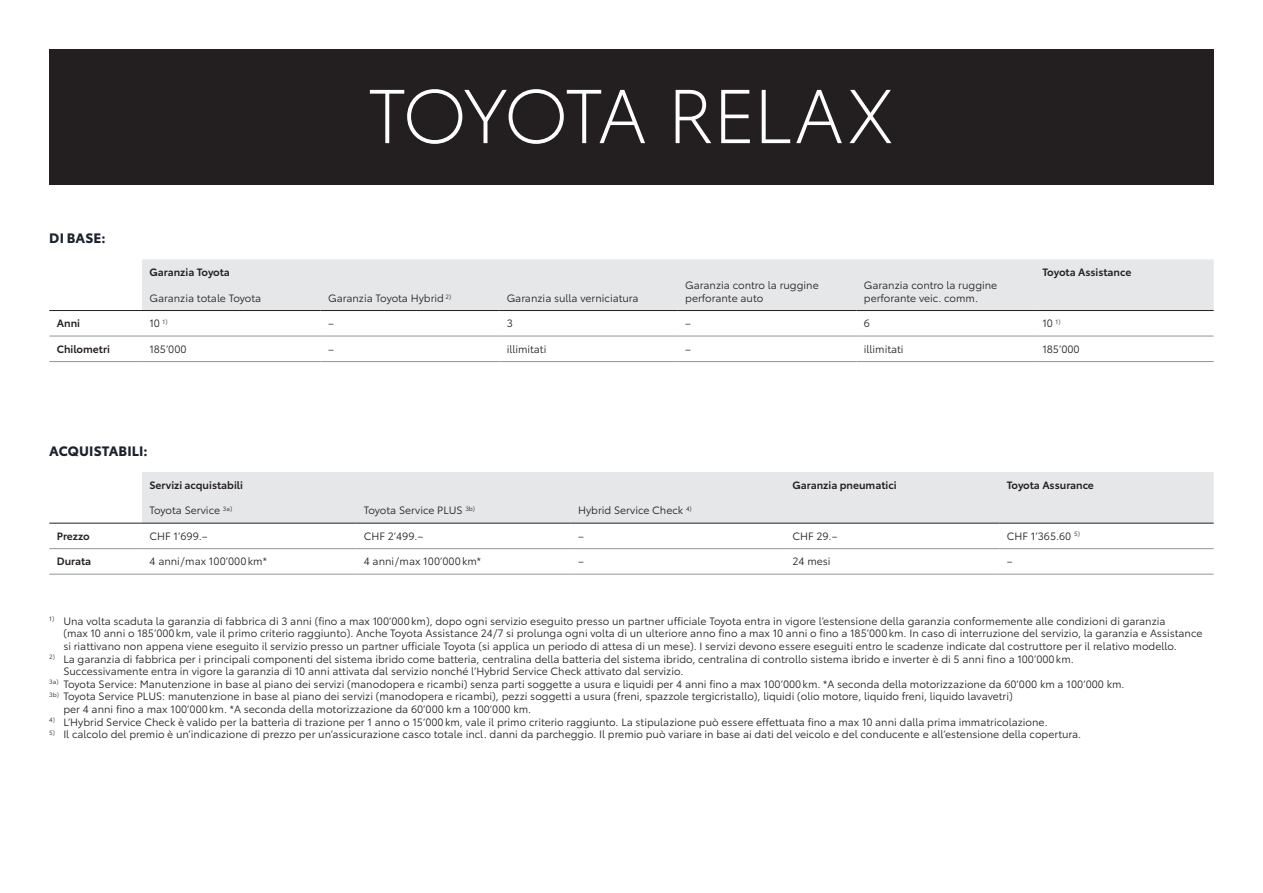
<style>
.page{position:relative;width:1263px;height:893px;background:#fff}
.page>*{position:absolute;margin:0;border:0;box-sizing:border-box;transform-origin:0 0}
.t1{font:300 75px "Toyota Type";letter-spacing:-.055em;color:#fff}
.t2{font:700 13.5px "Toyota Type";letter-spacing:.01em;color:#1c232e}
.t3{font:10.5px/12.6px "Toyota Type";color:#231f20}
.t4{font:600 10.5px "Toyota Type";color:#231f20}
</style>
<div class="page">
<div style="left:49px;top:49px;width:1165px;height:135px;background:#231f20"></div>
<div style="left:142px;top:259px;width:1072px;height:51px;background:#e6e7e9"></div>
<hr style="left:49px;top:310px;width:93px;height:1px;background:#231f20">
<hr style="left:49px;top:336px;width:93px;height:1px;background:#939598">
<hr style="left:142px;top:336px;width:179px;height:1px;background:#939598">
<hr style="left:321px;top:336px;width:178px;height:1px;background:#939598">
<hr style="left:499px;top:336px;width:179px;height:1px;background:#939598">
<hr style="left:678px;top:336px;width:178px;height:1px;background:#939598">
<hr style="left:856px;top:336px;width:179px;height:1px;background:#939598">
<hr style="left:1035px;top:336px;width:179px;height:1px;background:#939598">
<hr style="left:49px;top:361px;width:93px;height:1px;background:#939598">
<hr style="left:142px;top:361px;width:179px;height:1px;background:#939598">
<hr style="left:321px;top:361px;width:178px;height:1px;background:#939598">
<hr style="left:499px;top:361px;width:179px;height:1px;background:#939598">
<hr style="left:678px;top:361px;width:178px;height:1px;background:#939598">
<hr style="left:856px;top:361px;width:179px;height:1px;background:#939598">
<hr style="left:1035px;top:361px;width:179px;height:1px;background:#939598">
<hr style="left:142px;top:310px;width:179px;height:1px;background:#231f20">
<hr style="left:321px;top:310px;width:178px;height:1px;background:#231f20">
<hr style="left:499px;top:310px;width:179px;height:1px;background:#231f20">
<hr style="left:678px;top:310px;width:178px;height:1px;background:#231f20">
<hr style="left:856px;top:310px;width:179px;height:1px;background:#231f20">
<hr style="left:1035px;top:310px;width:179px;height:1px;background:#231f20">
<div style="left:142px;top:472px;width:1072px;height:51px;background:#e6e7e9"></div>
<hr style="left:49px;top:548px;width:93px;height:1px;background:#939598">
<hr style="left:142px;top:548px;width:214px;height:1px;background:#939598">
<hr style="left:356px;top:548px;width:215px;height:1px;background:#939598">
<hr style="left:571px;top:548px;width:214px;height:1px;background:#939598">
<hr style="left:785px;top:548px;width:214px;height:1px;background:#939598">
<hr style="left:999px;top:548px;width:215px;height:1px;background:#939598">
<hr style="left:49px;top:574px;width:93px;height:1px;background:#939598">
<hr style="left:142px;top:574px;width:214px;height:1px;background:#939598">
<hr style="left:356px;top:574px;width:215px;height:1px;background:#939598">
<hr style="left:571px;top:574px;width:214px;height:1px;background:#939598">
<hr style="left:785px;top:574px;width:214px;height:1px;background:#939598">
<hr style="left:999px;top:574px;width:215px;height:1px;background:#939598">
<hr style="left:49px;top:523px;width:93px;height:1px;background:#231f20">
<hr style="left:142px;top:523px;width:214px;height:1px;background:#231f20">
<hr style="left:356px;top:523px;width:215px;height:1px;background:#231f20">
<hr style="left:571px;top:523px;width:214px;height:1px;background:#231f20">
<hr style="left:785px;top:523px;width:214px;height:1px;background:#231f20">
<hr style="left:999px;top:523px;width:215px;height:1px;background:#231f20">
<p class="t2" style="left:49px;top:228px;width:58px">DI BASE:</p>
<p class="t4" style="left:149px;top:264px;width:82px">Garanzia Toyota</p>
<h1 class="t1" style="left:368px;top:62px;width:529px">TOYOTA RELAX</h1>
<p class="t3" style="left:149px;top:291px;width:113px">Garanzia totale Toyota</p>
<p class="t3" style="left:328px;top:291px;width:125px">Garanzia Toyota Hybrid <sup>2)</sup></p>
<p class="t3" style="left:507px;top:291px;width:133px">Garanzia sulla verniciatura</p>
<p class="t3" style="left:685px;top:279px;width:135px">Garanzia contro la ruggine perforante auto</p>
<p class="t3" style="left:864px;top:279px;width:135px">Garanzia contro la ruggine perforante veic. comm.</p>
<p class="t4" style="left:1042px;top:264px;width:90px">Toyota Assistance</p>
<p class="t4" style="left:57px;top:315px;width:25px">Anni</p>
<p class="t3" style="left:149px;top:316px;width:20px">10 <sup>1)</sup></p>
<p class="t3" style="left:328px;top:316px;width:7px">–</p>
<p class="t3" style="left:507px;top:316px;width:8px">3</p>
<p class="t3" style="left:685px;top:316px;width:7px">–</p>
<p class="t3" style="left:864px;top:316px;width:8px">6</p>
<p class="t3" style="left:1042px;top:316px;width:20px">10 <sup>1)</sup></p>
<p class="t4" style="left:57px;top:341px;width:55px">Chilometri</p>
<p class="t3" style="left:149px;top:342px;width:39px">185’000</p>
<p class="t3" style="left:328px;top:342px;width:7px">–</p>
<p class="t3" style="left:507px;top:342px;width:41px">illimitati</p>
<p class="t3" style="left:685px;top:342px;width:7px">–</p>
<p class="t3" style="left:864px;top:342px;width:41px">illimitati</p>
<p class="t3" style="left:1042px;top:342px;width:39px">185’000</p>
<p class="t2" style="left:49px;top:440px;width:100px">ACQUISTABILI:</p>
<p class="t4" style="left:149px;top:477px;width:95px">Servizi acquistabili</p>
<p class="t4" style="left:792px;top:477px;width:106px">Garanzia pneumatici</p>
<p class="t4" style="left:1007px;top:477px;width:89px">Toyota Assurance</p>
<p class="t3" style="left:149px;top:503px;width:84px">Toyota Service <sup>3a)</sup></p>
<p class="t3" style="left:364px;top:503px;width:113px">Toyota Service PLUS <sup>3b)</sup></p>
<p class="t3" style="left:578px;top:503px;width:115px">Hybrid Service Check <sup>4)</sup></p>
<p class="t4" style="left:57px;top:528px;width:35px">Prezzo</p>
<p class="t3" style="left:149px;top:529px;width:60px">CHF 1’699.–</p>
<p class="t3" style="left:364px;top:529px;width:61px">CHF 2’499.–</p>
<p class="t3" style="left:578px;top:529px;width:7px">–</p>
<p class="t3" style="left:792px;top:529px;width:47px">CHF 29.–</p>
<p class="t3" style="left:1007px;top:529px;width:75px">CHF 1’365.60 <sup>5)</sup></p>
<p class="t4" style="left:57px;top:553px;width:36px">Durata</p>
<p class="t3" style="left:149px;top:554px;width:119px">4 anni / max 100’000 km*</p>
<p class="t3" style="left:364px;top:554px;width:119px">4 anni / max 100’000 km*</p>
<p class="t3" style="left:578px;top:554px;width:7px">–</p>
<p class="t3" style="left:792px;top:554px;width:40px">24 mesi</p>
<p class="t3" style="left:1007px;top:554px;width:7px">–</p>
<p class="t3" style="left:63px;top:614px;width:1140px;text-indent:-14px"><sup>1)</sup> Una volta scaduta la garanzia di fabbrica di 3 anni (fino a max 100’000 km), dopo ogni servizio eseguito presso un partner ufficiale Toyota entra in vigore l’estensione della garanzia conformemente alle condizioni di garanzia<br>(max 10 anni o 185’000 km, vale il primo criterio raggiunto). Anche Toyota Assistance 24/7 si prolunga ogni volta di un ulteriore anno fino a max 10 anni o fino a 185’000 km. In caso di interruzione del servizio, la garanzia e Assistance si riattivano non appena viene eseguito il servizio presso un partner ufficiale Toyota (si applica un periodo di attesa di un mese). I servizi devono essere eseguiti entro le scadenze indicate dal costruttore per il relativo modello.</p>
<p class="t3" style="left:49px;top:652px;width:1026px"><sup>2)</sup> La garanzia di fabbrica per i principali componenti del sistema ibrido come batteria, centralina della batteria del sistema ibrido, centralina di controllo sistema ibrido e inverter è di 5 anni fino a 100’000 km.</p>
<p class="t3" style="left:63px;top:664px;width:622px">Successivamente entra in vigore la garanzia di 10 anni attivata dal servizio nonché l’Hybrid Service Check attivato dal servizio.</p>
<p class="t3" style="left:49px;top:677px;width:1077px"><sup>3a)</sup> Toyota Service: Manutenzione in base al piano dei servizi (manodopera e ricambi) senza parti soggette a usura e liquidi per 4 anni fino a max 100’000 km. *A seconda della motorizzazione da 60’000 km a 100’000 km.</p>
<p class="t3" style="left:49px;top:690px;width:965px"><sup>3b)</sup> Toyota Service PLUS: manutenzione in base al piano dei servizi (manodopera e ricambi), pezzi soggetti a usura (freni, spazzole tergicristallo), liquidi (olio motore, liquido freni, liquido lavavetri)</p>
<p class="t3" style="left:63px;top:702px;width:469px">per 4 anni fino a max 100’000 km. *A seconda della motorizzazione da 60’000 km a 100’000 km.</p>
<p class="t3" style="left:49px;top:715px;width:1000px"><sup>4)</sup> L’Hybrid Service Check è valido per la batteria di trazione per 1 anno o 15’000 km, vale il primo criterio raggiunto. La stipulazione può essere effettuata fino a max 10 anni dalla prima immatricolazione.</p>
<p class="t3" style="left:49px;top:727px;width:1033px"><sup>5)</sup> Il calcolo del premio è un’indicazione di prezzo per un’assicurazione casco totale incl. danni da parcheggio. Il premio può variare in base ai dati del veicolo e del conducente e all’estensione della copertura.</p>
</div>
